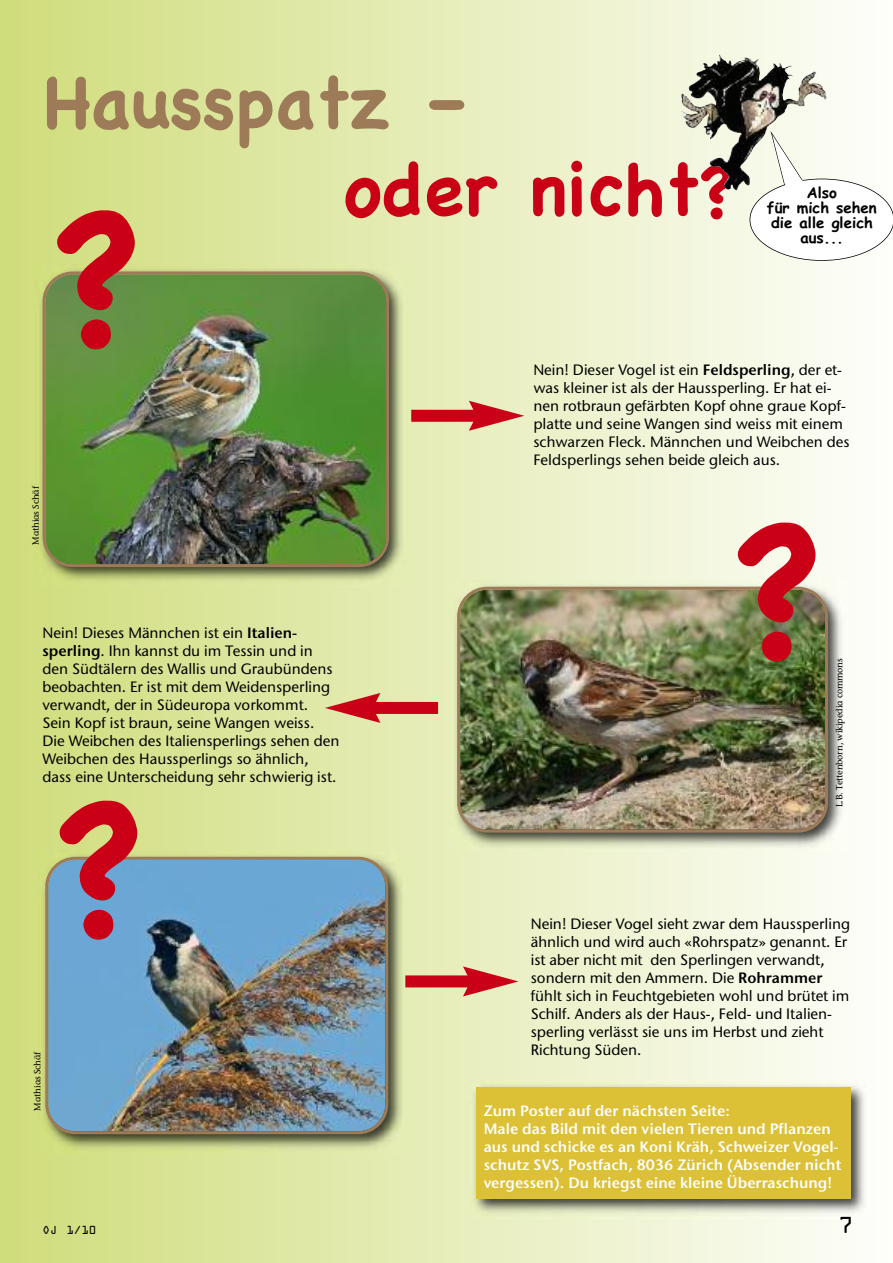
<style>
.page{position:relative;width:893px;height:1263px;background:#fff}
.page>*{position:absolute;margin:0;border:0;box-sizing:border-box;transform-origin:0 0}
.t1{font:700 180px "Chalkboard";color:#ca0016}
.t2{font:700 72px "Chalkboard";color:#9d7b58}
.t3{font:700 72px "Chalkboard";color:#ca0016}
.t4{font:21px "OCRA";color:#000}
.t5{font:500 15px/18px "ITC Stone Sans";color:#000}
.t6{font:15px/18px "ITC Stone Sans Semi";color:#fff}
.t7{font:15px/15px "Comic Sans MS Bold";color:#000;text-align:center}
.t8{font:10.5px "OCRA";color:#000}
.t9{font:500 9px "ITC Stone Inf";letter-spacing:-.01em;color:#000}
.s1{font-family:"ITC Stone Sans Semi";font-weight:400}
</style>
<div class="page">
<div style="left:0;top:0;width:893px;height:1263px;background:linear-gradient(to right,#d0dd7b,#fcfdfa)"></div>
<img style="left:35px;top:264px;width:374px;height:323px">
<img style="left:43px;top:271px;width:346px;height:296px">
<img style="left:39px;top:850px;width:369px;height:303px">
<img style="left:45px;top:857px;width:343px;height:277px">
<svg style="left:750px;top:131px;width:143px;height:130px"></svg>
<img style="left:719px;top:54px;width:107px;height:127px">
<img style="left:450px;top:580px;width:398px;height:272px">
<img style="left:457px;top:587px;width:371px;height:245px">
<div style="left:411px;top:410px;width:68px;height:12px;background:#ca0016"></div>
<svg style="left:469px;top:401px;width:55px;height:30px"></svg>
<div style="left:405px;top:975px;width:68px;height:12px;background:#ca0016"></div>
<svg style="left:463px;top:966px;width:55px;height:30px"></svg>
<div style="left:370px;top:702px;width:68px;height:12px;background:#ca0016"></div>
<svg style="left:325px;top:693px;width:55px;height:30px"></svg>
<img style="left:469px;top:1080px;width:401px;height:138px">
<div style="left:476px;top:1087px;width:374px;height:112px;background:#dcc036"></div>
<h2 class="t2" style="left:44px;top:60px;width:427px">Hausspatz –</h2>
<h2 class="t3" style="left:344px;top:147px;width:392px">oder nicht?</h2>
<h1 class="t1" style="left:53px;top:168px;width:90px">?</h1>
<p class="t7" style="left:767px;top:187px;width:111px">Also<br>für mich sehen die alle gleich aus...</p>
<p class="t9" style="left:33px;top:545px;width:60px;rotate:-90deg">Mathias Schäf</p>
<p class="t5" style="left:43px;top:626px;width:298px">Nein! Dieses Männchen ist ein <span class="s1">Italien&shy;sperling</span>. Ihn kannst du im Tessin und in den Südtälern des Wallis und Graubündens beobachten. Er ist mit dem Weidensperling verwandt, der in Südeuropa vorkommt.<br>Sein Kopf ist braun, seine Wangen weiss.<br>Die Weibchen des Italiensperlings sehen den Weibchen des Haussperlings so ähnlich, dass eine Unterscheidung sehr schwierig ist.</p>
<h1 class="t1" style="left:55px;top:758px;width:90px">?</h1>
<p class="t9" style="left:34px;top:1110px;width:60px;rotate:-90deg">Mathias Schäf</p>
<p class="t5" style="left:533px;top:362px;width:318px">Nein! Dieser Vogel ist ein <span class="s1">Feldsperling</span>, der et&shy;was kleiner ist als der Haussperling. Er hat ei&shy;nen rotbraun gefärbten Kopf ohne graue Kopf&shy;platte und seine Wangen sind weiss mit einem schwarzen Fleck. Männchen und Weibchen des Feldsperlings sehen beide gleich aus.</p>
<h1 class="t1" style="left:733px;top:480px;width:90px">?</h1>
<p class="t9" style="left:836px;top:807px;width:151px;rotate:-90deg">L.B. Tettenborn, wikipedia commons</p>
<p class="t5" style="left:531px;top:917px;width:321px">Nein! Dieser Vogel sieht zwar dem Haussperling ähnlich und wird auch «Rohrspatz» genannt. Er ist aber nicht mit den Sperlingen verwandt, sondern mit den Ammern. Die <span class="s1">Rohrammer </span>fühlt sich in Feuchtgebieten wohl und brütet im Schilf. Anders als der Haus-, Feld- und Italien&shy;sperling verlässt sie uns im Herbst und zieht Richtung Süden.</p>
<p class="t6" style="left:484px;top:1103px;width:359px">Zum Poster auf der nächsten Seite:<br>Male das Bild mit den vielen Tieren und Pflanzen aus und schicke es an Koni Kräh, Schweizer Vogel&shy;schutz SVS, Postfach, 8036 Zürich (Absender nicht vergessen). Du kriegst eine kleine Überraschung!</p>
<p class="t8" style="left:42px;top:1226px;width:56px">OJ 1/10</p>
<h3 class="t4" style="left:838px;top:1217px;width:17px">7</h3>
</div>
